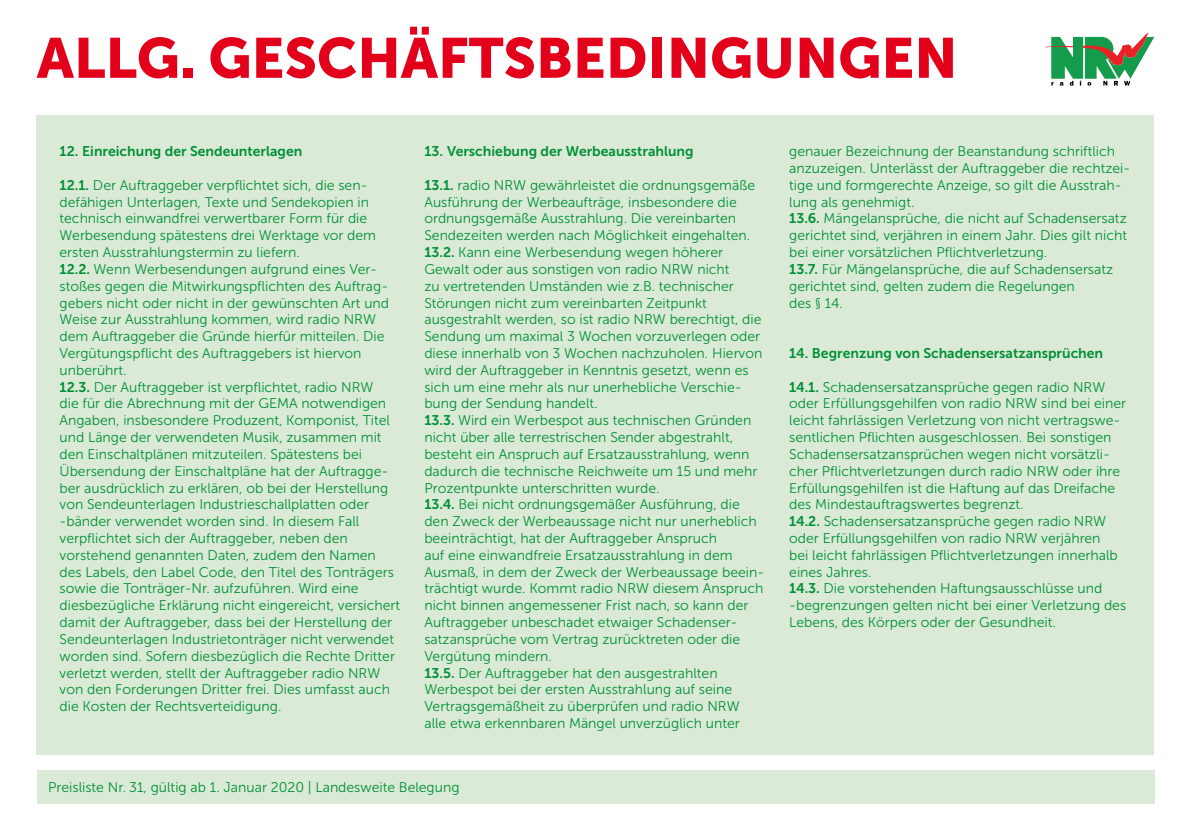
<style>
.page{position:relative;width:1191px;height:840px;background:#fff}
.page>*{position:absolute;margin:0;border:0;box-sizing:border-box;transform-origin:0 0}
.t1{font:56px "Museo Sans 900";color:#e2001a}
.t2{font:14px/16.8px "Museo Sans 300";color:#009036}
.t3{font:14px "Museo Sans 700";color:#009036}
.s1{font-family:"Museo Sans 700"}
</style>
<div class="page">
<svg style="left:1044px;top:32px;width:110px;height:54px"></svg>
<div style="left:37px;top:769px;width:1117px;height:33px;background:#daead6"></div>
<div style="left:37px;top:116px;width:1117px;height:638px;background:#daead6"></div>
<h1 class="t1" style="left:37px;top:26px;width:922px">ALLG. GESCHÄFTSBEDINGUNGEN</h1>
<p class="t3" style="left:60px;top:143px;width:244px">12. Einreichung der Sendeunterlagen</p>
<p class="t2" style="left:60px;top:176px;width:342px"><span class="s1">12.1.</span> Der Auftraggeber verpflichtet sich, die sen&shy;defähigen Unterlagen, Texte und Sendekopien in technisch einwandfrei verwertbarer Form für die Werbesendung spätestens drei Werktage vor dem ersten Ausstrahlungstermin zu liefern.<br><span class="s1">12.2.</span> Wenn Werbesendungen aufgrund eines Ver&shy;stoßes gegen die Mitwirkungspflichten des Auftrag&shy;gebers nicht oder nicht in der gewünschten Art und Weise zur Ausstrahlung kommen, wird radio NRW dem Auftraggeber die Gründe hierfür mitteilen. Die Vergütungspflicht des Auftraggebers ist hiervon unberührt.<br><span class="s1">12.3.</span> Der Auftraggeber ist verpflichtet, radio NRW<br>die für die Abrechnung mit der GEMA notwendigen Angaben, insbesondere Produzent, Komponist, Titel und Länge der verwendeten Musik, zusammen mit den Einschaltplänen mitzuteilen. Spätestens bei Übersendung der Einschaltpläne hat der Auftragge&shy;ber ausdrücklich zu erklären, ob bei der Herstellung von Sendeunterlagen Industrieschallplatten oder -bänder verwendet worden sind. In diesem Fall verpflichtet sich der Auftraggeber, neben den vorstehend genannten Daten, zudem den Namen des Labels, den Label Code, den Titel des Tonträgers sowie die Tonträger-Nr. aufzuführen. Wird eine diesbezügliche Erklärung nicht eingereicht, versichert damit der Auftraggeber, dass bei der Herstellung der Sendeunterlagen Industrietonträger nicht verwendet worden sind. Sofern diesbezüglich die Rechte Dritter verletzt werden, stellt der Auftraggeber radio NRW von den Forderungen Dritter frei. Dies umfasst auch die Kosten der Rechtsverteidigung.</p>
<p class="t3" style="left:424px;top:143px;width:271px">13. Verschiebung der Werbeausstrahlung</p>
<p class="t2" style="left:424px;top:176px;width:341px"><span class="s1">13.1.</span> radio NRW gewährleistet die ordnungsgemäße Ausführung der Werbeaufträge, insbesondere die ordnungsgemäße Ausstrahlung. Die vereinbarten Sendezeiten werden nach Möglichkeit eingehalten.<br><span class="s1">13.2.</span> Kann eine Werbesendung wegen höherer Gewalt oder aus sonstigen von radio NRW nicht<br>zu vertretenden Umständen wie z.B. technischer Störungen nicht zum vereinbarten Zeitpunkt ausgestrahlt werden, so ist radio NRW berechtigt, die Sendung um maximal 3 Wochen vorzuverlegen oder diese innerhalb von 3 Wochen nachzuholen. Hiervon wird der Auftraggeber in Kenntnis gesetzt, wenn es sich um eine mehr als nur unerhebliche Verschie&shy;bung der Sendung handelt.<br><span class="s1">13.3.</span> Wird ein Werbespot aus technischen Gründen nicht über alle terrestrischen Sender abgestrahlt, besteht ein Anspruch auf Ersatzausstrahlung, wenn dadurch die technische Reichweite um 15 und mehr Prozentpunkte unterschritten wurde.<br><span class="s1">13.4.</span> Bei nicht ordnungsgemäßer Ausführung, die den Zweck der Werbeaussage nicht nur unerheblich beeinträchtigt, hat der Auftraggeber Anspruch<br>auf eine einwandfreie Ersatzausstrahlung in dem Ausmaß, in dem der Zweck der Werbeaussage beein&shy;trächtigt wurde. Kommt radio NRW diesem Anspruch nicht binnen angemessener Frist nach, so kann der Auftraggeber unbeschadet etwaiger Schadenser&shy;satzansprüche vom Vertrag zurücktreten oder die Vergütung mindern.<br><span class="s1">13.5.</span> Der Auftraggeber hat den ausgestrahlten Werbespot bei der ersten Ausstrahlung auf seine Vertragsgemäßheit zu überprüfen und radio NRW alle etwa erkennbaren Mängel unverzüglich unter</p>
<p class="t2" style="left:48px;top:778px;width:413px">Preisliste Nr. 31, gültig ab 1. Januar 2020 | Landesweite Belegung</p>
<p class="t2" style="left:789px;top:143px;width:342px">genauer Bezeichnung der Beanstandung schriftlich anzuzeigen. Unterlässt der Auftraggeber die rechtzei&shy;tige und formgerechte Anzeige, so gilt die Ausstrah&shy;lung als genehmigt.<br><span class="s1">13.6.</span> Mängelansprüche, die nicht auf Schadensersatz gerichtet sind, verjähren in einem Jahr. Dies gilt nicht bei einer vorsätzlichen Pflichtverletzung.<br><span class="s1">13.7.</span> Für Mängelansprüche, die auf Schadensersatz gerichtet sind, gelten zudem die Regelungen<br>des § 14.</p>
<p class="t3" style="left:789px;top:345px;width:315px">14. Begrenzung von Schadensersatzansprüchen</p>
<p class="t2" style="left:789px;top:378px;width:338px"><span class="s1">14.1.</span> Schadensersatzansprüche gegen radio NRW oder Erfüllungsgehilfen von radio NRW sind bei einer leicht fahrlässigen Verletzung von nicht vertragswe&shy;sentlichen Pflichten ausgeschlossen. Bei sonstigen Schadensersatzansprüchen wegen nicht vorsätzli&shy;cher Pflichtverletzungen durch radio NRW oder ihre Erfüllungsgehilfen ist die Haftung auf das Dreifache des Mindestauftragswertes begrenzt.<br><span class="s1">14.2.</span> Schadensersatzansprüche gegen radio NRW oder Erfüllungsgehilfen von radio NRW verjähren<br>bei leicht fahrlässigen Pflichtverletzungen innerhalb eines Jahres.<br><span class="s1">14.3.</span> Die vorstehenden Haftungsausschlüsse und -begrenzungen gelten nicht bei einer Verletzung des Lebens, des Körpers oder der Gesundheit.</p>
</div>
